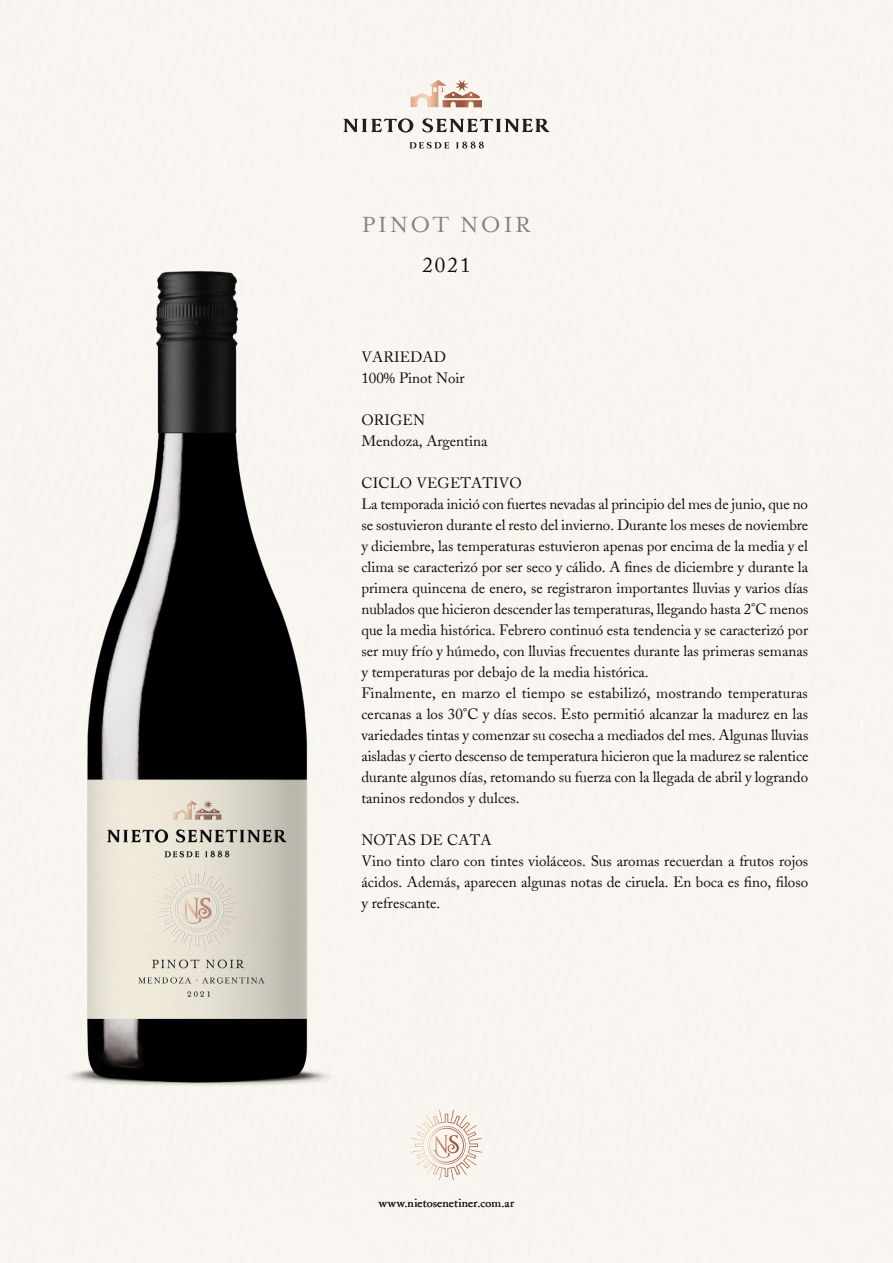
<style>
.page{position:relative;width:893px;height:1263px;background:#fff}
.page>*{position:absolute;margin:0;border:0;box-sizing:border-box;transform-origin:0 0}
.t1{font:25.5px "Mrs Eaves Roman";letter-spacing:.1em;color:#808285}
.t2{font:21px "Adobe Caslon";color:#110a0c}
.t3{font:15px/21px "Adobe Caslon";color:#110a0c;text-align:justify}
.t4{font:12px "Adobe Caslon";letter-spacing:.015em;color:#231f20}
</style>
<div class="page">
<svg style="left:415px;top:1110px;width:63px;height:67px"></svg>
<svg style="left:411px;top:80px;width:71px;height:27px"></svg>
<svg style="left:343px;top:118px;width:207px;height:31px"></svg>
<img style="left:37px;top:248px;width:323px;height:858px">
<p class="t1" style="left:362px;top:213px;width:170px">PINOT NOIR</p>
<p class="t2" style="left:422px;top:252px;width:50px">2021</p>
<p class="t3" style="left:361px;top:347px;width:86px">VARIEDAD</p>
<p class="t3" style="left:361px;top:368px;width:105px">100% Pinot Noir</p>
<p class="t3" style="left:361px;top:410px;width:65px">ORIGEN</p>
<p class="t3" style="left:361px;top:431px;width:127px">Mendoza, Argentina</p>
<p class="t3" style="left:361px;top:473px;width:162px">CICLO VEGETATIVO</p>
<p class="t3" style="left:361px;top:494px;width:449px">La temporada inició con fuertes nevadas al principio del mes de junio, que no se sostuvieron durante el resto del invierno. Durante los meses de noviembre y diciembre, las temperaturas estuvieron apenas por encima de la media y el clima se caracterizó por ser seco y cálido. A fines de diciembre y durante la primera quincena de enero, se registraron importantes lluvias y varios días nublados que hicieron descender las temperaturas, llegando hasta 2°C menos que la media histórica. Febrero continuó esta tendencia y se caracterizó por ser muy frío y húmedo, con lluvias frecuentes durante las primeras semanas y temperaturas por debajo de la media histórica.</p>
<p class="t3" style="left:361px;top:683px;width:449px">Finalmente, en marzo el tiempo se estabilizó, mostrando temperaturas cercanas a los 30°C y días secos. Esto permitió alcanzar la madurez en las variedades tintas y comenzar su cosecha a mediados del mes. Algunas lluvias aisladas y cierto descenso de temperatura hicieron que la madurez se ralentice durante algunos días, retomando su fuerza con la llegada de abril y logrando taninos redondos y dulces.</p>
<p class="t3" style="left:361px;top:830px;width:132px">NOTAS DE CATA</p>
<p class="t3" style="left:361px;top:851px;width:448px">Vino tinto claro con tintes violáceos. Sus aromas recuerdan a frutos rojos ácidos. Además, aparecen algunas notas de ciruela. En boca es fino, filoso y refrescante.</p>
<p class="t4" style="left:379px;top:1195px;width:137px">www.nietosenetiner.com.ar</p>
</div>
